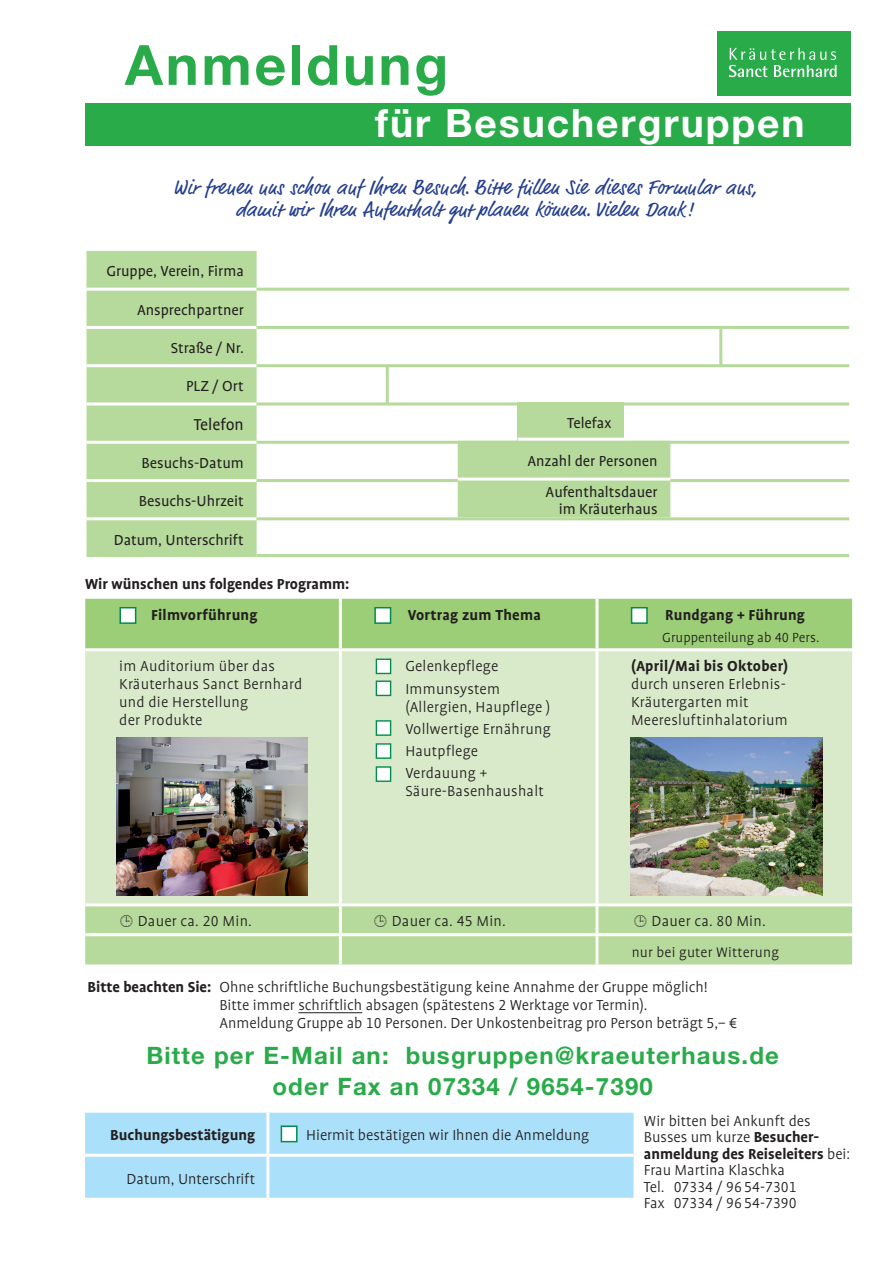
<style>
.page{position:relative;width:893px;height:1263px;background:#fff}
.page>*{position:absolute;margin:0;border:0;box-sizing:border-box;transform-origin:0 0}
.t1{font:700 55.5px "Helvetica Neue LT";letter-spacing:.05em;color:#29ab4a}
.t2{font:700 39px "Helvetica Neue LT";letter-spacing:.05em;color:#fff}
.t3{font:700 24px/31.5px "Helvetica Neue LT";letter-spacing:.05em;color:#29ab4a;text-align:center}
.t4{font:21px/22.5px "Script One";color:#253f8e;text-align:center}
.t5{font:18px "STB Profile";color:#231f20}
.t6{font:300 16.5px/18px "STB Profile";color:#231f20}
.t7{font:16.5px/31.5px "STB Profile";color:#231f20;text-align:right}
.t8{font:700 16.5px/31.5px "STB Profile";color:#231f20}
.t9{font:300 15.75px "STB Profile";letter-spacing:.015em;color:#231f20}
.t10{font:300 15px "STB Profile";letter-spacing:.005em;color:#231f20}
.s1{font-weight:700}
</style>
<div class="page">
<div style="left:85px;top:103px;width:765px;height:42px;background:#29ab4a"></div>
<div style="left:85px;top:1113px;width:549px;height:85px;background:#aae0f9"></div>
<hr style="left:266px;top:1113px;width:3px;height:41px;background:#fff">
<hr style="left:85px;top:1154px;width:183px;height:3px;background:#fff">
<hr style="left:268px;top:1154px;width:366px;height:3px;background:#fff">
<hr style="left:266px;top:1157px;width:3px;height:41px;background:#fff">
<div style="left:281px;top:1125px;width:17px;height:17px;background:#fff;border:2px solid #008c4e"></div>
<hr style="left:298px;top:1012px;width:64px;height:1px;background:#231f20">
<div style="left:717px;top:31px;width:133px;height:64px;background:#29ab4a"></div>
<svg style="left:729px;top:48px;width:107px;height:29px"></svg>
<div style="left:85px;top:599px;width:767px;height:49px;background:#9cce77"></div>
<div style="left:85px;top:651px;width:767px;height:252px;background:#d9eaca"></div>
<div style="left:85px;top:906px;width:767px;height:58px;background:#b6da9b"></div>
<hr style="left:339px;top:599px;width:3px;height:49px;background:#fff">
<hr style="left:595px;top:599px;width:3px;height:49px;background:#fff">
<hr style="left:339px;top:651px;width:3px;height:252px;background:#fff">
<hr style="left:595px;top:651px;width:3px;height:252px;background:#fff">
<hr style="left:339px;top:906px;width:3px;height:27px;background:#fff">
<hr style="left:595px;top:906px;width:3px;height:27px;background:#fff">
<hr style="left:85px;top:933px;width:255px;height:3px;background:#fff">
<hr style="left:340px;top:933px;width:257px;height:3px;background:#fff">
<hr style="left:339px;top:936px;width:3px;height:28px;background:#fff">
<hr style="left:597px;top:933px;width:255px;height:3px;background:#fff">
<hr style="left:595px;top:936px;width:3px;height:28px;background:#fff">
<div style="left:376px;top:658px;width:15px;height:16px;background:#fff;border:1px solid #008c4e"></div>
<div style="left:376px;top:743px;width:15px;height:16px;background:#fff;border:1px solid #008c4e"></div>
<div style="left:376px;top:766px;width:15px;height:16px;background:#fff;border:1px solid #008c4e"></div>
<div style="left:376px;top:680px;width:15px;height:16px;background:#fff;border:1px solid #008c4e"></div>
<div style="left:376px;top:720px;width:15px;height:16px;background:#fff;border:1px solid #008c4e"></div>
<div style="left:119px;top:607px;width:17px;height:17px;background:#fff;border:2px solid #008c4e"></div>
<div style="left:374px;top:607px;width:17px;height:17px;background:#fff;border:2px solid #008c4e"></div>
<div style="left:631px;top:607px;width:17px;height:17px;background:#fff;border:2px solid #008c4e"></div>
<img style="left:631px;top:738px;width:191px;height:157px">
<img style="left:117px;top:738px;width:191px;height:157px">
<div style="left:87px;top:251px;width:170px;height:306px;background:#b6da9b"></div>
<hr style="left:87px;top:288px;width:170px;height:3px;background:#fff">
<hr style="left:87px;top:326px;width:170px;height:3px;background:#fff">
<hr style="left:87px;top:364px;width:170px;height:3px;background:#fff">
<hr style="left:87px;top:402px;width:170px;height:3px;background:#fff">
<hr style="left:87px;top:441px;width:170px;height:3px;background:#fff">
<hr style="left:87px;top:479px;width:170px;height:3px;background:#fff">
<hr style="left:87px;top:517px;width:170px;height:3px;background:#fff">
<hr style="left:257px;top:288px;width:592px;height:3px;background:#b6da9b">
<hr style="left:257px;top:326px;width:592px;height:3px;background:#b6da9b">
<hr style="left:257px;top:364px;width:592px;height:3px;background:#b6da9b">
<hr style="left:257px;top:402px;width:592px;height:3px;background:#b6da9b">
<hr style="left:257px;top:441px;width:592px;height:3px;background:#b6da9b">
<hr style="left:257px;top:479px;width:592px;height:3px;background:#b6da9b">
<hr style="left:257px;top:517px;width:592px;height:3px;background:#b6da9b">
<hr style="left:257px;top:554px;width:592px;height:3px;background:#b6da9b">
<div style="left:518px;top:402px;width:106px;height:39px;background:#b6da9b"></div>
<div style="left:458px;top:444px;width:212px;height:73px;background:#b6da9b"></div>
<hr style="left:458px;top:477px;width:212px;height:3px;background:#fff">
<hr style="left:386px;top:366px;width:3px;height:38px;background:#b6da9b">
<hr style="left:719px;top:327px;width:3px;height:39px;background:#b6da9b">
<hr style="left:518px;top:438px;width:107px;height:3px;background:#fff">
<svg style="left:121px;top:915px;width:12px;height:12px"></svg>
<svg style="left:375px;top:915px;width:12px;height:12px"></svg>
<svg style="left:634px;top:915px;width:12px;height:12px"></svg>
<h1 class="t1" style="left:125px;top:31px;width:325px">Anmeldung</h1>
<h2 class="t2" style="left:375px;top:98px;width:431px">für Besuchergruppen</h2>
<p class="t4" style="left:175px;top:175px;width:583px">Wir freuen uns schon auf Ihren Besuch. Bitte füllen Sie dieses Formular aus, damit wir Ihren Aufenthalt gut planen können. Vielen Dank !</p>
<p class="t7" style="left:106px;top:256px;width:139px">Gruppe, Verein, Firma</p>
<p class="t7" style="left:137px;top:295px;width:108px">Ansprechpartner</p>
<p class="t7" style="left:171px;top:333px;width:75px">Straße / Nr.</p>
<p class="t7" style="left:186px;top:371px;width:59px">PLZ / Ort</p>
<p class="t5" style="left:194px;top:415px;width:52px">Telefon</p>
<p class="t7" style="left:142px;top:448px;width:104px">Besuchs-Datum</p>
<p class="t7" style="left:139px;top:486px;width:106px">Besuchs-Uhrzeit</p>
<p class="t7" style="left:114px;top:525px;width:132px">Datum, Unterschrift</p>
<p class="t8" style="left:151px;top:568px;width:200px;text-indent:-66px">Wir wünschen uns folgendes Programm:<br>Filmvorführung</p>
<p class="t7" style="left:567px;top:408px;width:46px">Telefax</p>
<p class="t7" style="left:527px;top:445px;width:132px">Anzahl der Personen<br>Aufenthaltsdauer</p>
<p class="t7" style="left:559px;top:493px;width:100px">im Kräuterhaus</p>
<p class="t8" style="left:408px;top:600px;width:135px">Vortrag zum Thema</p>
<p class="t8" style="left:665px;top:600px;width:142px">Rundgang + Führung</p>
<p class="t10" style="left:662px;top:630px;width:159px">Gruppenteilung ab 40 Pers.</p>
<p class="t6" style="left:119px;top:658px;width:185px">im Auditorium über das<br>Kräuterhaus Sanct Bernhard und die Herstellung<br>der Produkte</p>
<p class="t6" style="left:405px;top:656px;width:96px;line-height:22.2px">Gelenkepflege<br>Immunsystem</p>
<p class="t6" style="left:405px;top:696px;width:147px;line-height:22.2px">(Allergien, Haupflege )<br>Vollwertige Ernährung<br>Hautpflege<br>Verdauung +</p>
<p class="t6" style="left:405px;top:783px;width:140px">Säure-Basenhaushalt</p>
<p class="t8" style="left:631px;top:651px;width:159px">(April/Mai bis Oktober)</p>
<p class="t6" style="left:631px;top:676px;width:158px">durch unseren Erlebnis-<br>Kräutergarten mit<br>Meeresluftinhalatorium</p>
<p class="t6" style="left:138px;top:913px;width:116px">Dauer ca. 20 Min.</p>
<p class="t6" style="left:392px;top:913px;width:116px">Dauer ca. 45 Min.</p>
<p class="t6" style="left:652px;top:913px;width:116px">Dauer ca. 80 Min.</p>
<p class="t9" style="left:632px;top:943px;width:149px">nur bei guter Witterung</p>
<p class="t6" style="left:219px;top:979px;width:519px;text-indent:-132px"><span class="s1">Bitte beachten Sie:</span> Ohne schriftliche Buchungsbestätigung keine Annahme der Gruppe möglich!<br>Bitte immer schriftlich absagen (spätestens 2 Werktage vor Termin).<br>Anmeldung Gruppe ab 10 Personen. Der Unkostenbeitrag pro Person beträgt 5,– €</p>
<h3 class="t3" style="left:146px;top:1039px;width:634px">Bitte per E-Mail an: busgruppen@kraeuterhaus.de oder Fax an 07334 / 9654-7390</h3>
<p class="t8" style="left:110px;top:1119px;width:146px">Buchungsbestätigung</p>
<p class="t6" style="left:306px;top:1126px;width:284px">Hiermit bestätigen wir Ihnen die Anmeldung</p>
<p class="t6" style="left:127px;top:1170px;width:130px">Datum, Unterschrift</p>
<p class="t6" style="left:644px;top:1113px;width:208px;line-height:16.5px">Wir bitten bei Ankunft des<br>Busses um kurze <span class="s1">Besucher&shy;anmeldung des Reiseleiters</span> bei:<br>Frau Martina Klaschka<br>Tel. 07334 / 96 54-7301<br>Fax 07334 / 96 54-7390</p>
</div>
